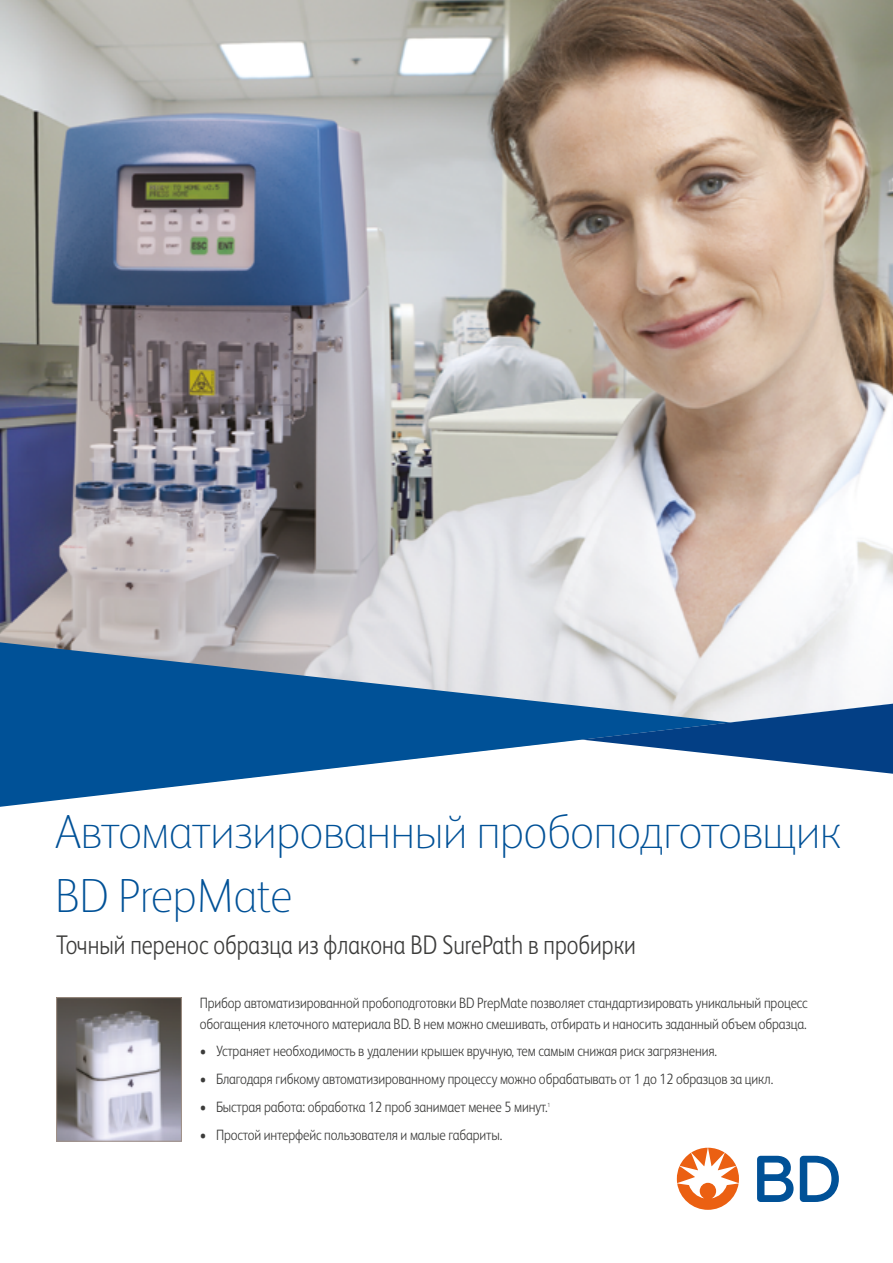
<style>
.page{position:relative;width:893px;height:1263px;background:#fff}
.page>*{position:absolute;margin:0;border:0;box-sizing:border-box;transform-origin:0 0}
.t1{font:100 48px/64.5px "FS Albert Pro";letter-spacing:-.02em;color:#005197}
.t2{font:300 27px "FS Albert Pro";color:#3c3c3b;scale:.83 1}
.t3{font:300 15px/21px "FS Albert Pro";letter-spacing:-.01em;color:#3c3c3b;scale:.87 1}
.t4{font:300 6px "FS Albert Pro";color:#3c3c3b;scale:.87 1}
</style>
<div class="page">
<svg style="left:757px;top:1156px;width:82px;height:46px"></svg>
<svg style="left:677px;top:1148px;width:62px;height:62px"></svg>
<img style="left:0;top:0;width:893px;height:704px">
<svg style="left:0;top:642px;width:731px;height:165px;fill:#005197"></svg>
<svg style="left:582px;top:704px;width:311px;height:70px"></svg>
<img style="left:58px;top:999px;width:122px;height:141px">
<div style="left:56px;top:997px;width:126px;height:145px;border:1px solid #a09085"></div>
<h1 class="t1" style="left:55px;top:797px;width:788px">Автоматизированный пробоподготовщик<br>BD PrepMate</h1>
<h2 class="t2" style="left:56px;top:926px;width:700px">Точный перенос образца из флакона BD SurePath в пробирки</h2>
<p class="t3" style="left:200px;top:991px;width:700px">Прибор автоматизированной пробоподготовки BD PrepMate позволяет стандартизировать уникальный процесс обогащения клеточного материала BD. В нем можно смешивать, отбирать и наносить заданный объем образца.</p>
<p class="t3" style="left:200px;top:1040px;width:596px">• Устраняет необходимость в удалении крышек вручную, тем самым снижая риск загрязнения.</p>
<p class="t3" style="left:200px;top:1068px;width:661px">• Благодаря гибкому автоматизированному процессу можно обрабатывать от 1 до 12 образцов за цикл.</p>
<p class="t3" style="left:200px;top:1095px;width:401px">• Быстрая работа: обработка 12 проб занимает менее 5 минут.</p>
<p class="t4" style="left:547px;top:1101px;width:5px">1</p>
<p class="t3" style="left:200px;top:1123px;width:349px">• Простой интерфейс пользователя и малые габариты.</p>
</div>
